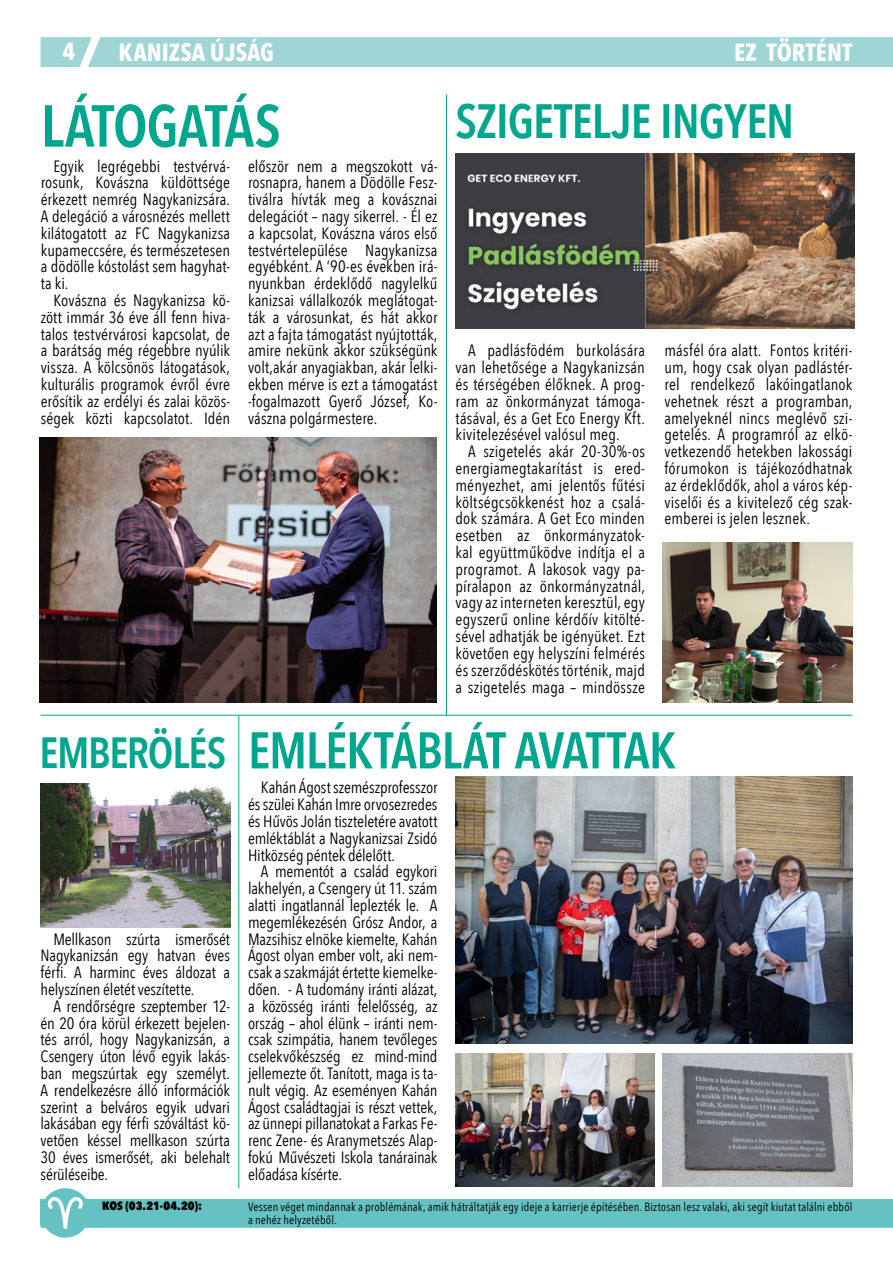
<style>
.page{position:relative;width:893px;height:1263px;background:#fff}
.page>*{position:absolute;margin:0;border:0;box-sizing:border-box;transform-origin:0 0}
.t1{font:600 58.5px "Avenir Next Condensed";letter-spacing:-.02em;color:#00a68d}
.t2{font:600 51px "Avenir Next Condensed";letter-spacing:-.025em;color:#00a68d}
.t3{font:600 48px "Avenir Next Condensed";letter-spacing:-.02em;color:#00a68d}
.t4{font:600 43.5px "Avenir Next Condensed";letter-spacing:-.03em;color:#00a68d}
.t5{font:700 24.75px "Avenir Next Condensed";color:#fff}
.t6{font:16.35px/16.8px "Avenir Next Condensed";color:#000;text-align:justify}
.t7{font:12px/13px "Avenir Next Condensed";letter-spacing:.015em;color:#000}
.t8{font:800 12px "Avenir Next Condensed";letter-spacing:.01em;color:#000}
</style>
<div class="page">
<img style="left:40px;top:437px;width:397px;height:265px">
<img style="left:455px;top:776px;width:397px;height:267px">
<img style="left:455px;top:153px;width:400px;height:176px">
<img style="left:663px;top:1053px;width:189px;height:133px">
<img style="left:455px;top:1053px;width:199px;height:133px">
<img style="left:663px;top:542px;width:189px;height:161px">
<img style="left:41px;top:783px;width:189px;height:145px">
<hr style="left:41px;top:1225px;width:852px;height:3px;background:#65c1c2">
<div style="left:41px;top:37px;width:852px;height:30px;background:#9fd5d5"></div>
<hr style="left:446px;top:95px;width:1px;height:621px;background:#00a68d">
<hr style="left:238px;top:716px;width:1px;height:472px;background:#00a68d">
<hr style="left:41px;top:715px;width:811px;height:1px;background:#00a68d">
<div style="left:41px;top:1199px;width:852px;height:26px;background:#65c1c2"></div>
<div style="left:41px;top:1188px;width:49px;height:50px;background:#66c2c2;border-radius:50%"></div>
<svg style="left:48px;top:1193px;width:37px;height:36px"></svg>
<h3 class="t5" style="left:63px;top:37px;width:14px">4</h3>
<h3 class="t5" style="left:119px;top:38px;width:157px">KANIZSA ÚJSÁG</h3>
<h3 class="t5" style="left:734px;top:38px;width:120px">EZ TÖRTÉNT</h3>
<h1 class="t1" style="left:41px;top:76px;width:242px">LÁTOGATÁS</h1>
<p class="t6" style="left:41px;top:157px;width:191px;text-indent:13px">Egyik legrégebbi testvérvá&shy;rosunk, Kovászna küldöttsége érkezett nemrég Nagykanizsára.<br>A delegáció a városnézés mellett kilátogatott az FC Nagykanizsa kupameccsére, és természetesen a dödölle kóstolást sem hagyhat&shy;ta ki.</p>
<p class="t6" style="left:41px;top:291px;width:191px;text-indent:13px">Kovászna és Nagykanizsa kö&shy;zött immár 36 éve áll fenn hiva&shy;talos testvérvárosi kapcsolat, de a barátság még régebbre nyúlik vissza. A kölcsönös látogatások, kulturális programok évről évre erősítik az erdélyi és zalai közös&shy;ségek közti kapcsolatot. Idén</p>
<h3 class="t3" style="left:455px;top:79px;width:340px">SZIGETELJE INGYEN</h3>
<p class="t6" style="left:248px;top:157px;width:191px">először nem a megszokott vá&shy;rosnapra, hanem a Dödölle Fesz&shy;tiválra hívták meg a kovásznai delegációt – nagy sikerrel. - Él ez a kapcsolat, Kovászna város első testvértelepülése Nagykanizsa egyébként. A ’90-es években irá&shy;nyunkban érdeklődő nagylelkű kanizsai vállalkozók meglátogat&shy;ták a városunkat, és hát akkor azt a fajta támogatást nyújtották, amire nekünk akkor szükségünk volt,akár anyagiakban, akár lelki&shy;ekben mérve is ezt a támogatást -fogalmazott Gyerő József, Ko&shy;vászna polgármestere.</p>
<p class="t6" style="left:455px;top:342px;width:191px;text-indent:13px">A padlásfödém burkolására van lehetősége a Nagykanizsán és térségében élőknek. A prog&shy;ram az önkormányzat támoga&shy;tásával, és a Get Eco Energy Kft. kivitelezésével valósul meg.</p>
<p class="t6" style="left:455px;top:442px;width:191px;text-indent:13px">A szigetelés akár 20-30%-os energiamegtakarítást is ered&shy;ményezhet, ami jelentős fűtési költségcsökkenést hoz a csalá&shy;dok számára. A Get Eco minden esetben az önkormányzatok&shy;kal együttműködve indítja el a programot. A lakosok vagy pa&shy;píralapon az önkormányzatnál, vagy az interneten keresztül, egy egyszerű online kérdőív kitölté&shy;sével adhatják be igényüket. Ezt követően egy helyszíni felmérés és szerződéskötés történik, majd a szigetelés maga – mindössze</p>
<p class="t6" style="left:664px;top:342px;width:189px">másfél óra alatt. Fontos kritéri&shy;um, hogy csak olyan padlástér&shy;rel rendelkező lakóingatlanok vehetnek részt a programban, amelyeknél nincs meglévő szi&shy;getelés. A programról az elkö&shy;vetkezendő hetekben lakossági fórumokon is tájékozódhatnak az érdeklődők, ahol a város kép&shy;viselői és a kivitelező cég szak&shy;emberei is jelen lesznek.</p>
<h3 class="t4" style="left:40px;top:715px;width:188px">EMBERÖLÉS</h3>
<p class="t6" style="left:41px;top:930px;width:191px;text-indent:13px">Mellkason szúrta ismerősét Nagykanizsán egy hatvan éves férfi. A harminc éves áldozat a helyszínen életét veszítette.</p>
<p class="t6" style="left:41px;top:997px;width:191px;text-indent:13px">A rendőrségre szeptember 12- én 20 óra körül érkezett bejelen&shy;tés arról, hogy Nagykanizsán, a Csengery úton lévő egyik lakás&shy;ban megszúrtak egy személyt.<br>A rendelkezésre álló információk szerint a belváros egyik udvari lakásában egy férfi szóváltást kö&shy;vetően késsel mellkason szúrta 30 éves ismerősét, aki belehalt sérüléseibe.</p>
<h2 class="t2" style="left:248px;top:706px;width:429px">EMLÉKTÁBLÁT AVATTAK</h2>
<p class="t6" style="left:248px;top:778px;width:191px;text-indent:13px">Kahán Ágost szemészprofesszor és szülei Kahán Imre orvosezredes és Hűvös Jolán tiszteletére avatott emléktáblát a Nagykanizsai Zsidó Hitközség péntek délelőtt.</p>
<p class="t6" style="left:248px;top:862px;width:191px;text-indent:13px">A mementót a család egykori lakhelyén, a Csengery út 11. szám alatti ingatlannál leplezték le. A megemlékezésén Grósz Andor, a Mazsihisz elnöke kiemelte, Kahán Ágost olyan ember volt, aki nem&shy;csak a szakmáját értette kiemelke&shy;dően. - A tudomány iránti alázat, a közösség iránti felelősség, az ország – ahol élünk – iránti nem&shy;csak szimpátia, hanem tevőleges cselekvőkészség ez mind-mind jellemezte őt. Tanított, maga is ta&shy;nult végig. Az eseményen Kahán Ágost családtagjai is részt vettek, az ünnepi pillanatokat a Farkas Fe&shy;renc Zene- és Aranymetszés Alap&shy;fokú Művészeti Iskola tanárainak előadása kísérte.</p>
<p class="t8" style="left:102px;top:1199px;width:101px">KOS (03.21-04.20):</p>
<p class="t7" style="left:248px;top:1200px;width:606px">Vessen véget mindannak a problémának, amik hátráltatják egy ideje a karrierje építésében. Biztosan lesz valaki, aki segít kiutat találni ebből a nehéz helyzetéből.</p>
</div>
